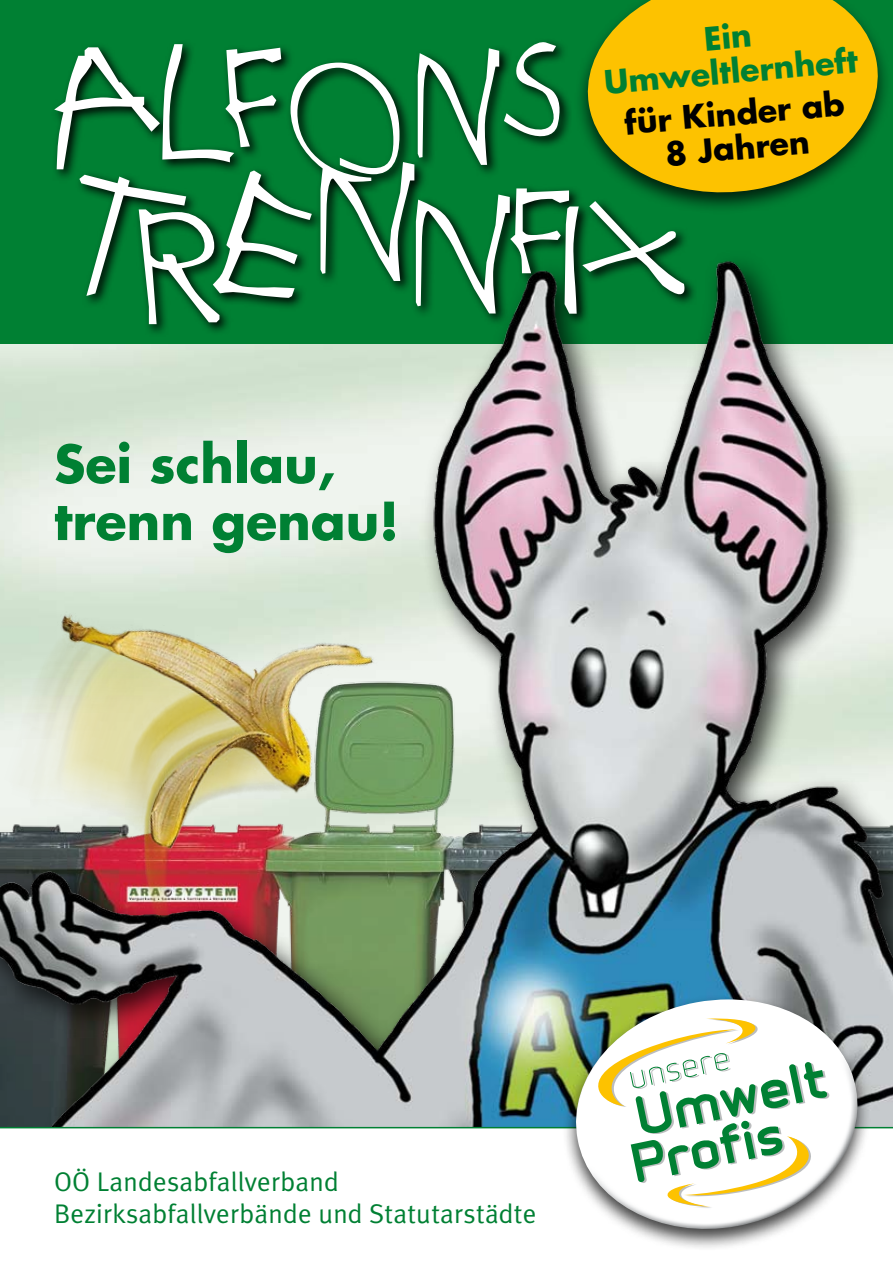
<style>
.page{position:relative;width:893px;height:1263px;background:#fff}
.page>*{position:absolute;margin:0;border:0;box-sizing:border-box;transform-origin:0 0}
.t1{font:700 51px/57px "Futura";color:#008033}
.t2{font:700 31.5px/34.5px "Futura";color:#000;text-align:center}
.t3{font:700 31.5px/34.5px "Futura";color:#008033;text-align:center}
.t4{font:27px/31.5px "Meta Plus Normal";letter-spacing:.01em;color:#008033}
</style>
<div class="page">
<div style="left:0;top:0;width:893px;height:343px;background:#008033"></div>
<img style="left:0;top:260px;width:893px;height:867px">
<div style="left:573px;top:0;width:317px;height:215px;background:#000;opacity:.75"></div>
<svg style="left:578px;top:0;width:310px;height:203px;fill:#fdc200"></svg>
<svg style="left:74px;top:165px;width:622px;height:171px"></svg>
<img style="left:0;top:593px;width:425px;height:324px">
<svg style="left:54px;top:39px;width:630px;height:285px"></svg>
<hr style="left:0;top:1127px;width:893px;height:1px;background:#008033">
<div style="left:561px;top:993px;width:309px;height:257px;background:#000;opacity:.75"></div>
<svg style="left:565px;top:985px;width:291px;height:243px"></svg>
<svg style="left:583px;top:1018px;width:247px;height:189px"></svg>
<h1 class="t1" style="left:54px;top:434px;width:346px">Sei schlau, trenn genau!</h1>
<p class="t3" style="left:599px;top:30px;width:256px;rotate:-5deg">Ein<br>Umweltlernheft</p>
<p class="t2" style="left:623px;top:105px;width:223px;rotate:-5deg">für Kinder ab<br>8 Jahren</p>
<p class="t4" style="left:54px;top:1166px;width:484px">OÖ Landesabfallverband<br>Bezirksabfallverbände und Statutarstädte</p>
</div>
